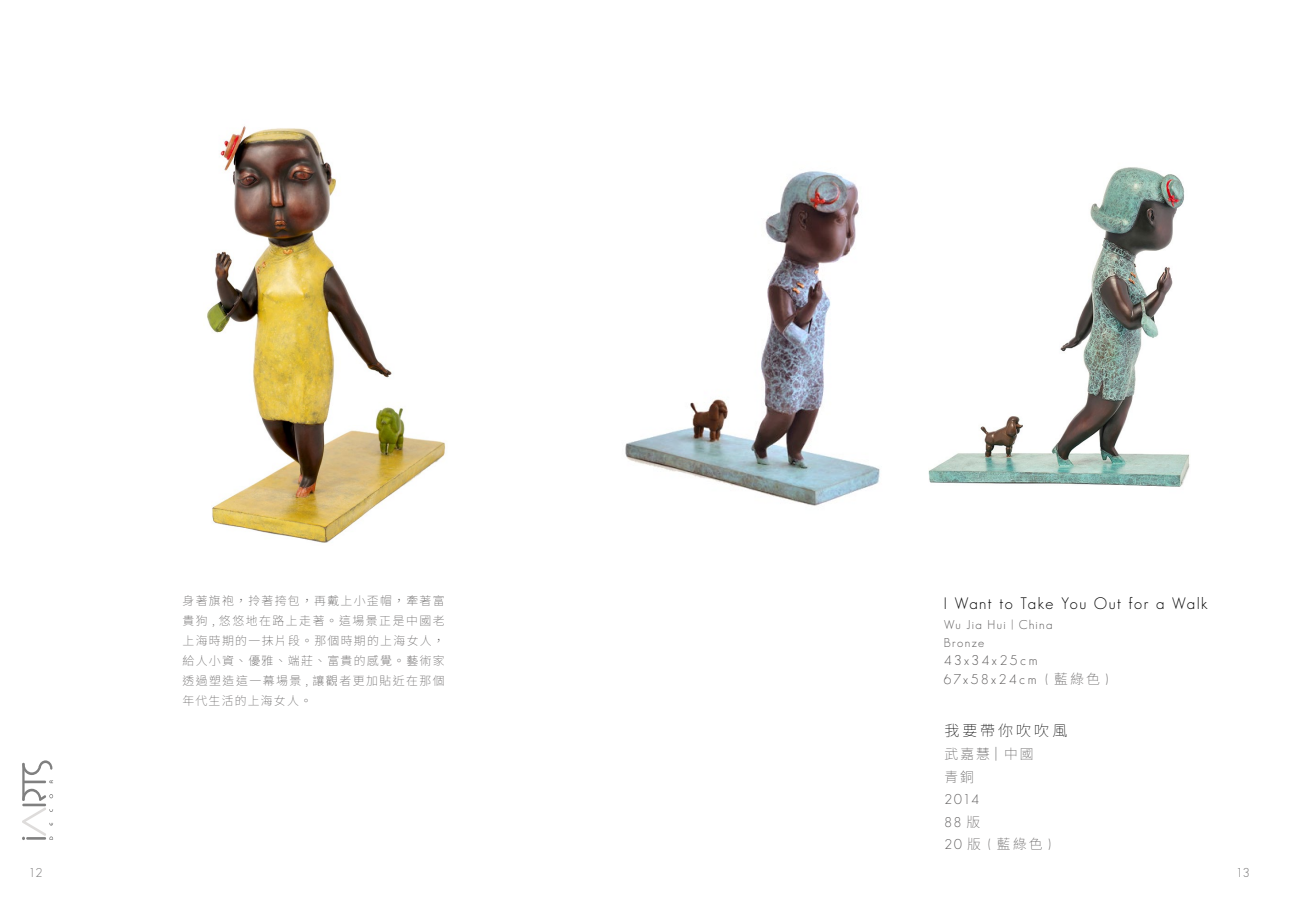
<style>
.page{position:relative;width:1290px;height:911px;background:#fff}
.page>*{position:absolute;margin:0;border:0;box-sizing:border-box;transform-origin:0 0}
.t1{font:300 16.25px "Geosans";letter-spacing:.085em;color:#000}
.t2{font:100 15px "Noto Sans TC";letter-spacing:.2em;color:#000}
.t3{font:300 13.75px/22.5px "Geosans";letter-spacing:.185em;color:#595757}
.t4{font:100 13.75px/22.5px "Noto Sans TC";letter-spacing:.145em;color:#595757}
.t5{font:300 12.5px/17.5px "Geosans";letter-spacing:.1em;color:#595757}
.t6{font:300 12.5px "Geosans";color:#727171}
.t7{font:100 11.88px/20px "Noto Sans TC";letter-spacing:.11em;color:#595757;text-align:justify}
.s1{font-family:"Noto Sans TC";font-weight:100}
</style>
<div class="page">
<hr style="left:22px;top:803px;width:24px;height:3px;background:#000">
<svg style="left:22px;top:760px;width:31px;height:41px"></svg>
<svg style="left:22px;top:807px;width:31px;height:33px"></svg>
<img style="left:928px;top:167px;width:262px;height:320px">
<img style="left:207px;top:126px;width:239px;height:417px">
<img style="left:625px;top:171px;width:255px;height:335px">
<p class="t7" style="left:182px;top:591px;width:264px">身著旗袍，拎著挎包，再戴上小歪帽，牽著富貴狗 , 悠悠地在路上走著。這場景正是中國老上海時期的一抹片段。那個時期的上海女人，給人小資、優雅、端莊、富貴的感覺。藝術家透過塑造這一幕場景 , 讓觀者更加貼近在那個年代生活的上海女人。</p>
<h1 class="t1" style="left:944px;top:595px;width:266px">I Want to Take You Out for a Walk</h1>
<p class="t5" style="left:944px;top:616px;width:110px">Wu Jia Hui | China<br>Bronze</p>
<p class="t3" style="left:944px;top:651px;width:166px;line-height:18.8px">43x34x25cm<br>67x58x24cm ( <span class="s1">藍綠色</span> )</p>
<p class="t2" style="left:944px;top:722px;width:124px">我要帶你吹吹風</p>
<p class="t4" style="left:944px;top:743px;width:91px">武嘉慧｜中國青銅</p>
<p class="t3" style="left:944px;top:788px;width:108px">2014<br>88<span class="s1">版<br></span>20 <span class="s1">版</span> ( <span class="s1">藍綠色</span> )</p>
<p class="t6" style="left:28px;top:865px;width:15px">12</p>
<p class="t6" style="left:1236px;top:865px;width:15px">13</p>
</div>
